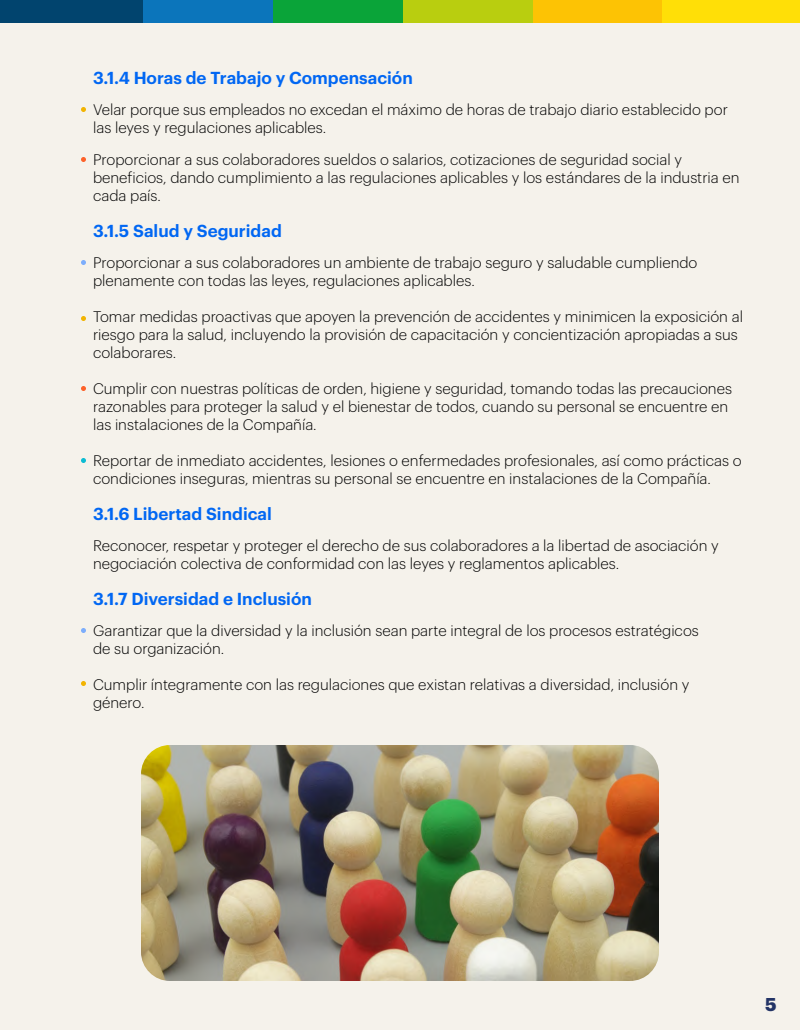
<style>
.page{position:relative;width:800px;height:1030px;background:#f5f2eb}
.page>*{position:absolute;margin:0;border:0;box-sizing:border-box;transform-origin:0 0}
.t1{font:700 18.2px "Graphik";color:#233466}
.t2{font:600 17px "Graphik";color:#0167f3}
.t3{font:300 15px/18px "Graphik";color:#000}
</style>
<div class="page">
<div style="left:143px;top:1px;width:130px;height:22px;background:#0b75bb"></div>
<div style="left:0;top:1px;width:143px;height:22px;background:#01446e"></div>
<div style="left:273px;top:1px;width:130px;height:22px;background:#0aa439"></div>
<div style="left:403px;top:1px;width:130px;height:22px;background:#b9ce0f"></div>
<div style="left:533px;top:1px;width:130px;height:22px;background:#fdc304"></div>
<div style="left:663px;top:1px;width:137px;height:22px;background:#ffdf07"></div>
<svg style="left:81px;top:386px;width:5px;height:5px"></svg>
<svg style="left:81px;top:458px;width:5px;height:5px"></svg>
<svg style="left:81px;top:260px;width:5px;height:5px"></svg>
<svg style="left:81px;top:628px;width:5px;height:5px"></svg>
<svg style="left:81px;top:316px;width:5px;height:5px"></svg>
<svg style="left:81px;top:681px;width:5px;height:5px"></svg>
<svg style="left:81px;top:107px;width:5px;height:5px"></svg>
<svg style="left:81px;top:157px;width:5px;height:5px"></svg>
<img style="left:141px;top:745px;width:518px;height:236px">
<p class="t2" style="left:93px;top:65px;width:321px">3.1.4 Horas de Trabajo y Compensación</p>
<p class="t3" style="left:93px;top:99px;width:636px">Velar porque sus empleados no excedan el máximo de horas de trabajo diario establecido por las leyes y regulaciones aplicables.</p>
<p class="t3" style="left:93px;top:149px;width:648px">Proporcionar a sus colaboradores sueldos o salarios, cotizaciones de seguridad social y beneficios, dando cumplimiento a las regulaciones aplicables y los estándares de la industria en cada país.</p>
<p class="t2" style="left:93px;top:218px;width:190px">3.1.5 Salud y Seguridad</p>
<p class="t3" style="left:93px;top:252px;width:606px">Proporcionar a sus colaboradores un ambiente de trabajo seguro y saludable cumpliendo plenamente con todas las leyes, regulaciones aplicables.</p>
<p class="t3" style="left:93px;top:306px;width:651px">Tomar medidas proactivas que apoyen la prevención de accidentes y minimicen la exposición al riesgo para la salud, incluyendo la provisión de capacitación y concientización apropiadas a sus colaborares.</p>
<p class="t3" style="left:93px;top:378px;width:640px">Cumplir con nuestras políticas de orden, higiene y seguridad, tomando todas las precauciones razonables para proteger la salud y el bienestar de todos, cuando su personal se encuentre en las instalaciones de la Compañía.</p>
<p class="t3" style="left:93px;top:450px;width:650px">Reportar de inmediato accidentes, lesiones o enfermedades profesionales, así como prácticas o condiciones inseguras, mientras su personal se encuentre en instalaciones de la Compañía.</p>
<p class="t2" style="left:93px;top:501px;width:180px">3.1.6 Libertad Sindical</p>
<p class="t3" style="left:93px;top:535px;width:627px">Reconocer, respetar y proteger el derecho de sus colaboradores a la libertad de asociación y negociación colectiva de conformidad con las leyes y reglamentos aplicables.</p>
<p class="t2" style="left:93px;top:586px;width:220px">3.1.7 Diversidad e Inclusión</p>
<p class="t3" style="left:93px;top:620px;width:607px">Garantizar que la diversidad y la inclusión sean parte integral de los procesos estratégicos de su organización.</p>
<p class="t3" style="left:93px;top:674px;width:598px">Cumplir íntegramente con las regulaciones que existan relativas a diversidad, inclusión y género.</p>
<p class="t1" style="left:765px;top:990px;width:13px">5</p>
</div>
